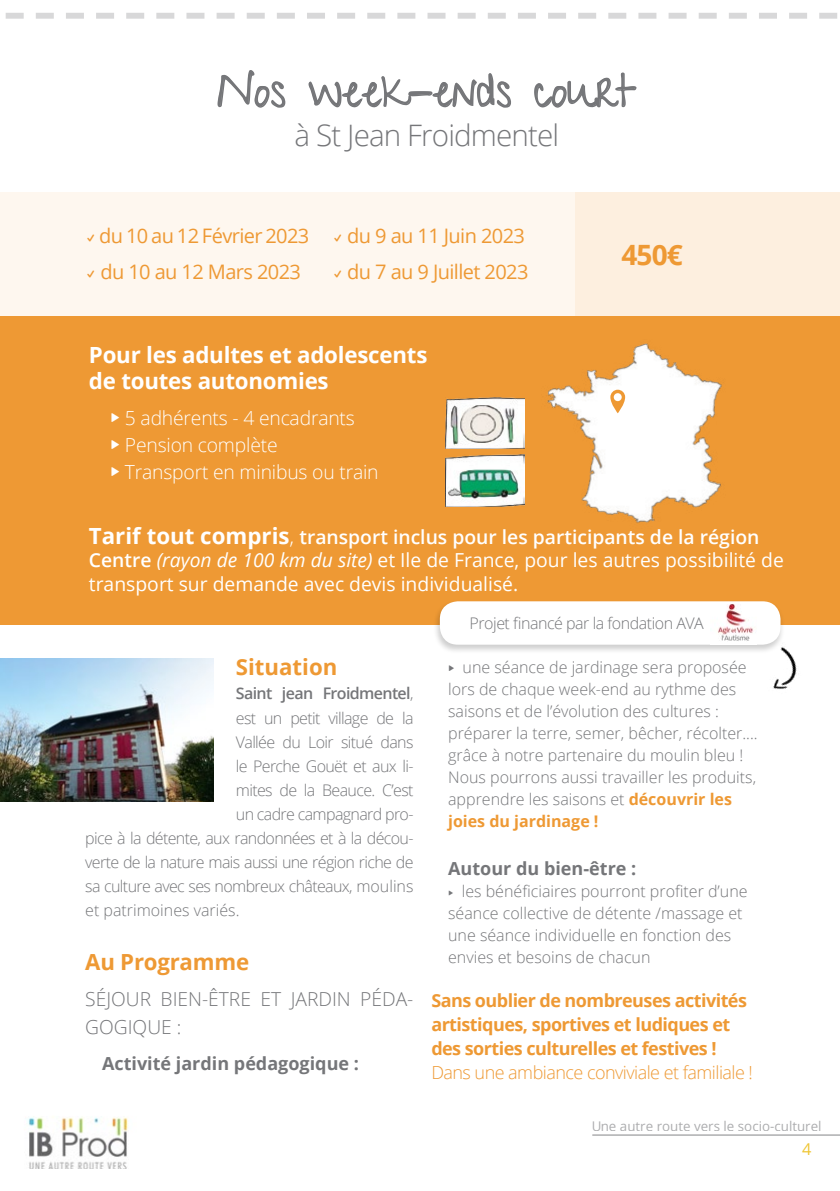
<style>
.page{position:relative;width:840px;height:1191px;background:#fff}
.page>*{position:absolute;margin:0;border:0;box-sizing:border-box;transform-origin:0 0}
.t1{font:59px "Entypo";color:#ee9934}
.t2{font:44.6px "Give You Glory";color:#757679}
.t3{font:300 29.6px "Open Sans";letter-spacing:-.03em;color:#757679}
.t4{font:700 28px "Open Sans";color:#ee9934}
.t5{font:700 22.2px/26.8px "Open Sans";letter-spacing:-.01em;color:#fff}
.t6{font:700 22.2px "Open Sans";letter-spacing:-.005em;color:#ee9934}
.t7{font:20px/36px "Open Sans";letter-spacing:-.03em;color:#ee9934}
.t8{font:19.4px/23.2px "Open Sans";color:#fff}
.t9{font:300 19.4px/26.8px "Open Sans";letter-spacing:-.01em;color:#fff}
.t10{font:300 19.2px/28px "Open Sans";color:#757679}
.t11{font:700 18px/24px "Open Sans";letter-spacing:-.03em;color:#ee9934}
.t12{font:700 18px "Open Sans";color:#757679}
.t13{font:300 18px "Open Sans";letter-spacing:-.03em;color:#ee9934}
.t14{font:16.4px "Open Sans";color:#efc635}
.t15{font:300 16px/22px "Open Sans";color:#757679}
.t16{font:300 16px "Open Sans";letter-spacing:-.04em;color:#757679}
.t17{font:300 16px "Open Sans";letter-spacing:-.03em;color:#757679}
.t18{font:600 16px "Open Sans";letter-spacing:-.04em;color:#757679}
.t19{font:13.4px "Open Sans";color:#757679}
.s1{font-family:"Entypo"}
.s2{font-family:"Entypo";font-weight:400;font-size:29.8px}
.s3{font-weight:700;font-size:22.2px}
.s4{font-weight:300;font-size:22.2px}
.s5{font-weight:600}
.s6{font-style:italic}
.s7{font-weight:300}
.s8{font-family:"Entypo";font-weight:400;font-size:19.2px}
.s9{font-weight:700;color:#ee9934}
.s10{font-family:"Entypo";font-weight:400}
</style>
<div class="page">
<hr style="left:592px;top:1134px;width:247px;height:1px;background:#757679">
<svg style="left:5px;top:13px;width:832px;height:6px"></svg>
<img style="left:27px;top:1117px;width:101px;height:51px">
<svg style="left:217px;top:70px;width:69px;height:38px"></svg>
<svg style="left:308px;top:73px;width:203px;height:35px"></svg>
<svg style="left:534px;top:72px;width:102px;height:36px"></svg>
<div style="left:0;top:316px;width:839px;height:308px;background:#ee9934"></div>
<img style="left:519px;top:343px;width:203px;height:180px">
<img style="left:445px;top:398px;width:79px;height:50px">
<img style="left:445px;top:454px;width:79px;height:52px">
<div style="left:0;top:192px;width:576px;height:124px;background:#fef7ef"></div>
<div style="left:575px;top:192px;width:264px;height:124px;background:#fdefdf"></div>
<img style="left:0;top:658px;width:213px;height:143px">
<div style="left:432px;top:600px;width:352px;height:55px;background:#000;opacity:.2"></div>
<div style="left:439px;top:601px;width:341px;height:43px;background:#fff;border-radius:18px"></div>
<img style="left:718px;top:604px;width:35px;height:37px">
<img style="left:746px;top:635px;width:51px;height:54px">
<h2 class="t2" style="left:217px;top:65px;width:419px">Nos week-ends court</h2>
<h3 class="t3" style="left:294px;top:115px;width:266px">à St Jean Froidmentel</h3>
<p class="t7" style="left:86px;top:218px;width:224px"><span class="s1">W</span> du 10 au 12 Février 2023<br><span class="s1">W</span> du 10 au 12 Mars 2023</p>
<p class="t7" style="left:333px;top:218px;width:196px"><span class="s1">W</span> du 9 au 11 Juin 2023<br><span class="s1">W</span> du 7 au 9 Juillet 2023</p>
<h3 class="t5" style="left:89px;top:341px;width:340px">Pour les adultes et adolescents de toutes autonomies</h3>
<p class="t9" style="left:110px;top:404px;width:270px"><span class="s2">{</span> 5 adhérents - 4 encadrants<br><span class="s2">{</span> Pension complète<br><span class="s2">{</span> Transport en minibus ou train</p>
<h3 class="t4" style="left:621px;top:235px;width:63px">450€</h3>
<h1 class="t1" style="left:607px;top:361px;width:22px">0</h1>
<p class="t8" style="left:89px;top:525px;width:696px"><span class="s3">Tarif tout compris</span><span class="s4">,</span> <span class="s5">transport inclus pour les participants de la région<br>Centre</span> <span class="s6">(rayon de 100 km du site)</span> et Ile de France, pour les autres possibilité de transport sur demande avec devis individualisé.</p>
<h3 class="t6" style="left:236px;top:652px;width:103px">Situation</h3>
<p class="t18" style="left:236px;top:682px;width:179px">Saint jean Froidmentel<span class="s7">,</span></p>
<p class="t16" style="left:236px;top:706px;width:179px">est un petit village de la</p>
<p class="t16" style="left:236px;top:730px;width:179px">Vallée du Loir situé dans</p>
<p class="t16" style="left:236px;top:754px;width:179px">le Perche Gouët et aux li-</p>
<p class="t16" style="left:236px;top:778px;width:179px">mites de la Beauce. C’est</p>
<p class="t16" style="left:236px;top:802px;width:179px">un cadre campagnard pro-</p>
<p class="t16" style="left:85px;top:826px;width:329px">pice à la détente, aux randonnées et à la décou-</p>
<p class="t16" style="left:85px;top:850px;width:329px">verte de la nature mais aussi une région riche de</p>
<p class="t16" style="left:85px;top:874px;width:329px">sa culture avec ses nombreux châteaux, moulins</p>
<p class="t15" style="left:85px;top:898px;width:156px">et patrimoines variés.</p>
<h3 class="t6" style="left:85px;top:946px;width:165px">Au Programme</h3>
<p class="t10" style="left:85px;top:984px;width:329px">Séjour bien-être et jardin péda&shy;gogique :</p>
<p class="t12" style="left:102px;top:1051px;width:258px">Activité jardin pédagogique :</p>
<p class="t17" style="left:469px;top:612px;width:236px">Projet financé par la fondation AVA</p>
<p class="t15" style="left:448px;top:655px;width:311px"><span class="s8">{</span> une séance de jardinage sera proposée lors de chaque week-end au rythme des saisons et de l’évolution des cultures : préparer la terre, semer, bêcher, récolter.... grâce à notre partenaire du moulin bleu !<br>Nous pourrons aussi travailler les produits, apprendre les saisons et <span class="s9">découvrir les joies du jardinage !</span></p>
<p class="t12" style="left:448px;top:855px;width:189px">Autour du bien-être :</p>
<p class="t15" style="left:448px;top:879px;width:301px"><span class="s10">{</span> les bénéficiaires pourront profiter d’une séance collective de détente /massage et une séance individuelle en fonction des envies et besoins de chacun</p>
<p class="t11" style="left:431px;top:988px;width:317px">Sans oublier de nombreuses activités artistiques, sportives et ludiques et des sorties culturelles et festives !</p>
<p class="t13" style="left:431px;top:1060px;width:323px">Dans une ambiance conviviale et familiale !</p>
<p class="t19" style="left:590px;top:1116px;width:232px">Une autre route vers le socio-culturel</p>
<p class="t14" style="left:801px;top:1138px;width:11px">4</p>
</div>
